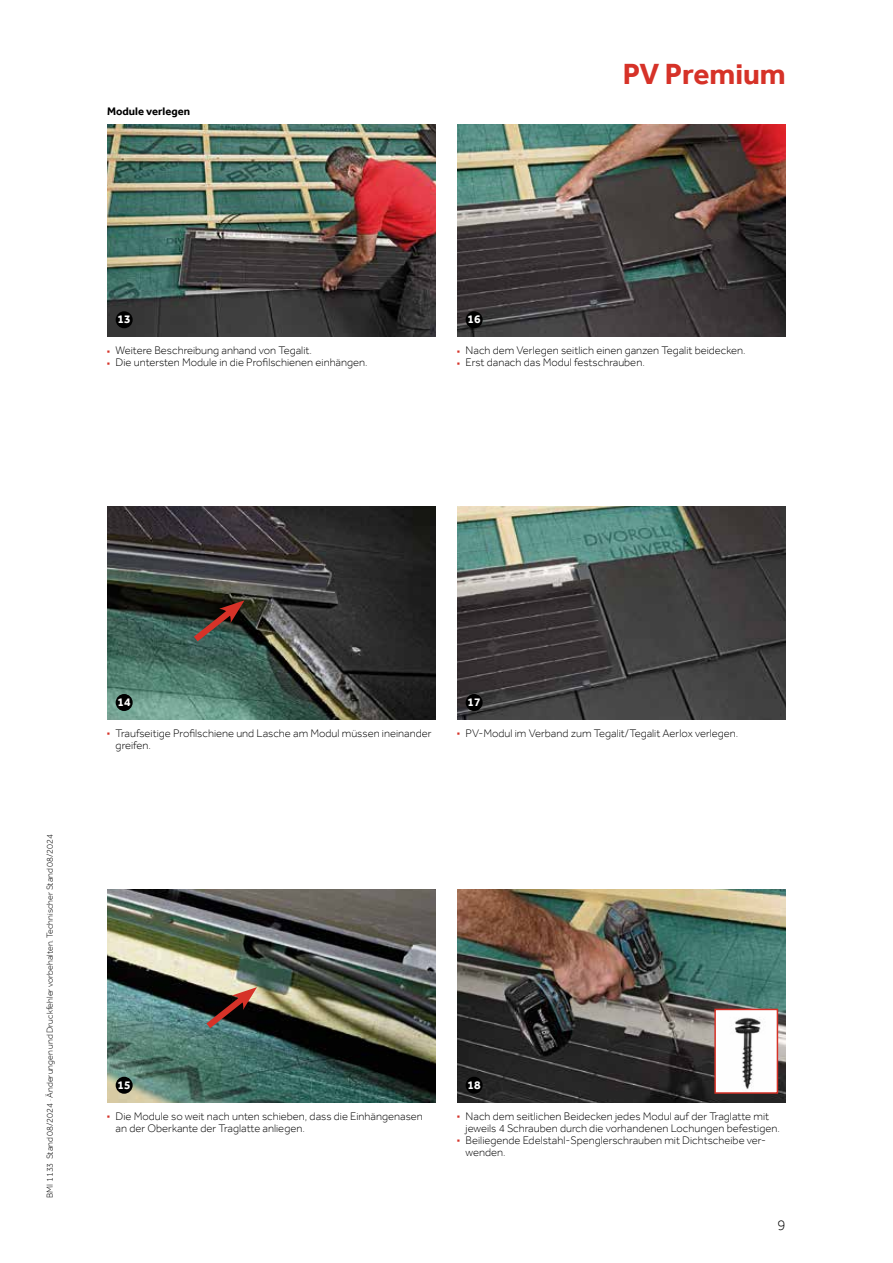
<style>
.page{position:relative;width:893px;height:1263px;background:#fff}
.page>*{position:absolute;margin:0;border:0;box-sizing:border-box;transform-origin:0 0}
.t1{font:700 30px "Effra";color:#d63228}
.t2{font:300 15px "Effra";color:#000}
.t3{font:700 12px "Effra";color:#fff}
.t4{font:300 11.25px/12px "Effra";color:#000}
.t5{font:700 11.25px "Effra";color:#000}
.t6{font:300 9px "Effra";color:#000}
.s1{color:#d63228}
</style>
<div class="page">
<img style="left:107px;top:124px;width:329px;height:213px">
<img style="left:107px;top:507px;width:329px;height:212px">
<img style="left:107px;top:890px;width:329px;height:212px">
<img style="left:457px;top:124px;width:329px;height:213px">
<img style="left:457px;top:507px;width:329px;height:212px">
<img style="left:457px;top:890px;width:329px;height:212px">
<div style="left:116px;top:311px;width:17px;height:17px;background:#000;border-radius:50%"></div>
<div style="left:116px;top:694px;width:17px;height:17px;background:#000;border-radius:50%"></div>
<div style="left:116px;top:1077px;width:17px;height:17px;background:#000;border-radius:50%"></div>
<div style="left:466px;top:311px;width:17px;height:17px;background:#000;border-radius:50%"></div>
<div style="left:466px;top:694px;width:17px;height:17px;background:#000;border-radius:50%"></div>
<div style="left:466px;top:1077px;width:17px;height:17px;background:#000;border-radius:50%"></div>
<div style="left:715px;top:1009px;width:62px;height:84px;background:#fff"></div>
<img style="left:734px;top:1017px;width:27px;height:72px">
<div style="left:714px;top:1009px;width:64px;height:85px;border:2px solid #d63228"></div>
<svg style="left:200px;top:987px;width:57px;height:47px;background:#53443f"></svg>
<svg style="left:187px;top:600px;width:57px;height:47px;background:#423a33"></svg>
<p class="t5" style="left:107px;top:104px;width:84px">Module verlegen</p>
<p class="t3" style="left:118px;top:312px;width:15px">13</p>
<p class="t4" style="left:107px;top:344px;width:206px"><span class="s1">■</span> Weitere Beschreibung anhand von Tegalit.</p>
<p class="t4" style="left:107px;top:356px;width:262px"><span class="s1">■</span> Die untersten Module in die Profilschienen einhängen.</p>
<p class="t3" style="left:468px;top:312px;width:15px">16</p>
<h1 class="t1" style="left:623px;top:56px;width:164px">PV Premium</h1>
<p class="t4" style="left:457px;top:344px;width:290px"><span class="s1">■</span> Nach dem Verlegen seitlich einen ganzen Tegalit beidecken.</p>
<p class="t4" style="left:457px;top:356px;width:189px"><span class="s1">■</span> Erst danach das Modul festschrauben.</p>
<p class="t6" style="left:44px;top:1198px;width:366px;rotate:-90deg">BMI 1133 Stand 08/2024 · Änderungen und Druckfehler vorbehalten. Technischer Stand 08/2024</p>
<p class="t3" style="left:118px;top:695px;width:15px">14</p>
<p class="t4" style="left:116px;top:727px;width:317px;text-indent:-9px"><span class="s1">■</span> Traufseitige Profilschiene und Lasche am Modul müssen ineinander greifen.</p>
<p class="t3" style="left:468px;top:695px;width:15px">17</p>
<p class="t4" style="left:457px;top:727px;width:283px"><span class="s1">■</span> PV-Modul im Verband zum Tegalit/Tegalit Aerlox verlegen.</p>
<p class="t3" style="left:118px;top:1078px;width:15px">15</p>
<p class="t4" style="left:116px;top:1110px;width:309px;text-indent:-9px"><span class="s1">■</span> Die Module so weit nach unten schieben, dass die Einhängenasen an der Oberkante der Traglatte anliegen.</p>
<p class="t3" style="left:468px;top:1078px;width:15px">18</p>
<p class="t4" style="left:466px;top:1110px;width:316px;text-indent:-9px"><span class="s1">■</span> Nach dem seitlichen Beidecken jedes Modul auf der Traglatte mit jeweils 4 Schrauben durch die vorhandenen Lochungen befestigen.</p>
<p class="t4" style="left:466px;top:1134px;width:300px;text-indent:-9px"><span class="s1">■</span> Beiliegende Edelstahl-Spenglerschrauben mit Dichtscheibe ver&shy;wenden.</p>
<h2 class="t2" style="left:778px;top:1216px;width:10px">9</h2>
</div>
